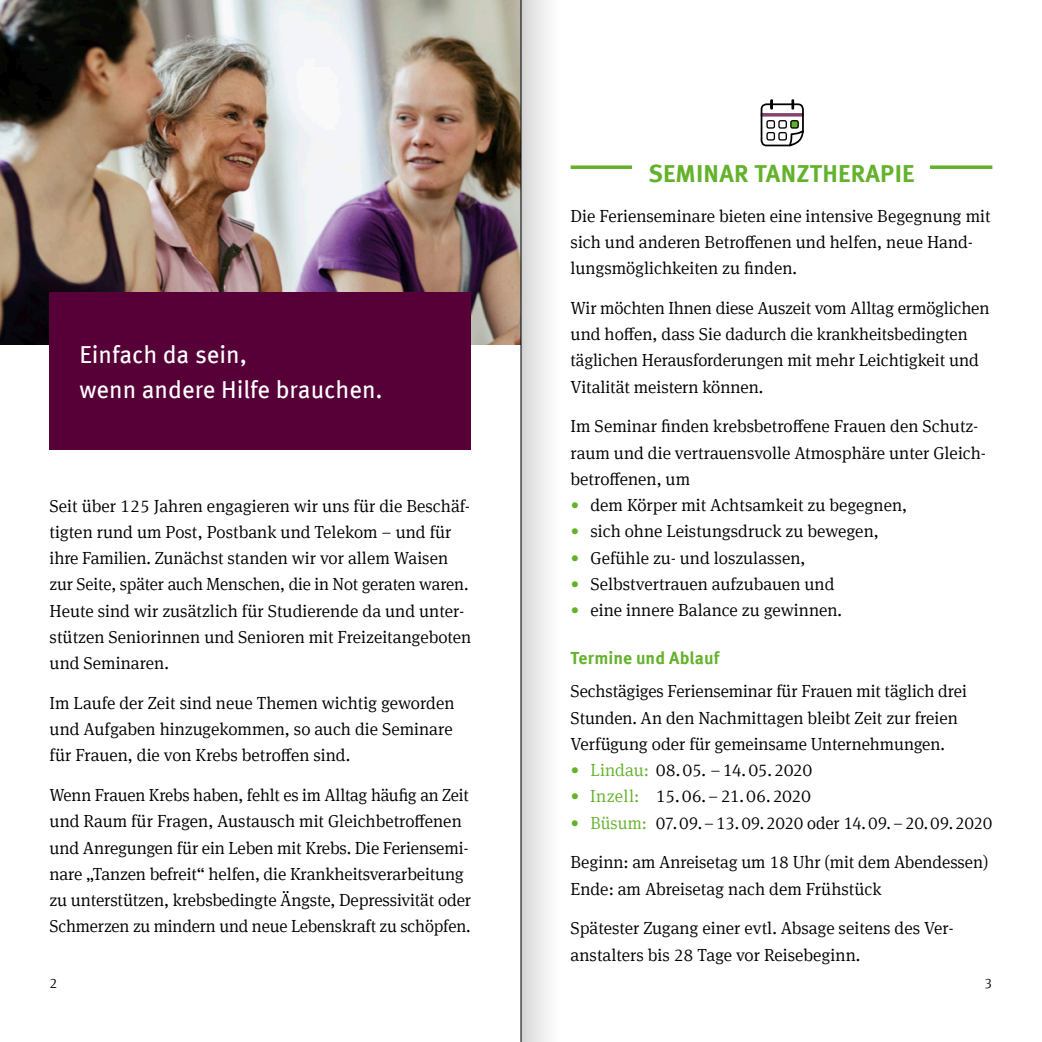
<style>
.page{position:relative;width:1042px;height:1042px;background:#fff}
.page>*{position:absolute;margin:0;border:0;box-sizing:border-box;transform-origin:0 0}
.t1{font:24.5px/35px "Meta OT";color:#fff}
.t2{font:700 24.5px "Meta OT";letter-spacing:.01em;color:#64b22c}
.t3{font:300 17.5px/26.2px "Meta Serif Offc";letter-spacing:-.005em;color:#000}
.t4{font:700 17.5px "Meta OT";color:#64b22c}
.t5{font:300 14px "Meta Serif Offc";color:#000}
.s1{color:#64b22c}
</style>
<div class="page">
<img style="left:0;top:0;width:520px;height:344px">
<div style="left:50px;top:292px;width:421px;height:158px;background:#570038"></div>
<svg style="left:570px;top:165px;width:422px;height:4px"></svg>
<div style="left:632px;top:148px;width:298px;height:45px;background:#fff"></div>
<svg style="left:760px;top:99px;width:44px;height:48px"></svg>
<hr style="left:520px;top:0;width:1px;height:1042px;background:#000">
<div style="left:521px;top:0;width:40px;height:1042px;background:linear-gradient(to right,#d5d5d5,#fff)"></div>
<h1 class="t1" style="left:79px;top:337px;width:305px">Einfach da sein,<br>wenn andere Hilfe brauchen.</h1>
<p class="t3" style="left:50px;top:493px;width:423px">Seit über 125 Jahren engagieren wir uns für die Beschäf&shy;tigten rund um Post, Postbank und Telekom – und für ihre Familien. Zunächst standen wir vor allem Waisen zur Seite, später auch Menschen, die in Not geraten waren.<br>Heute sind wir zusätzlich für Studierende da und unter&shy;stützen Seniorinnen und Senioren mit Freizeitangeboten und Seminaren.</p>
<p class="t3" style="left:50px;top:690px;width:406px;text-align:justify">Im Laufe der Zeit sind neue Themen wichtig geworden und Aufgaben hinzugekommen, so auch die Seminare für Frauen, die von Krebs betroffen sind.</p>
<p class="t3" style="left:50px;top:782px;width:423px">Wenn Frauen Krebs haben, fehlt es im Alltag häufig an Zeit und Raum für Fragen, Austausch mit Gleichbetroffenen und Anregungen für ein Leben mit Krebs. Die Feriensemi&shy;nare „Tanzen befreit“ helfen, die Krankheitsverarbeitung zu unterstützen, krebsbedingte Ängste, Depressivität oder Schmerzen zu mindern und neue Lebenskraft zu schöpfen.</p>
<h1 class="t2" style="left:648px;top:158px;width:268px">SEMINAR TANZTHERAPIE</h1>
<p class="t3" style="left:570px;top:203px;width:421px">Die Ferienseminare bieten eine intensive Begegnung mit sich und anderen Betroffenen und helfen, neue Hand&shy;lungsmöglichkeiten zu finden.</p>
<p class="t3" style="left:570px;top:295px;width:420px">Wir möchten Ihnen diese Auszeit vom Alltag ermöglichen und hoffen, dass Sie dadurch die krankheitsbedingten täglichen Herausforderungen mit mehr Leichtigkeit und Vitalität meistern können.</p>
<p class="t3" style="left:570px;top:413px;width:417px">Im Seminar finden krebsbetroffene Frauen den Schutz&shy;raum und die vertrauensvolle Atmosphäre unter Gleich&shy;betroffenen, um</p>
<p class="t3" style="left:570px;top:492px;width:338px"><span class="s1">•</span> dem Körper mit Achtsamkeit zu begegnen,</p>
<p class="t3" style="left:570px;top:518px;width:310px"><span class="s1">•</span> sich ohne Leistungsdruck zu bewegen,</p>
<p class="t3" style="left:570px;top:545px;width:236px"><span class="s1">•</span> Gefühle zu- und loszulassen,</p>
<p class="t3" style="left:570px;top:571px;width:265px"><span class="s1">•</span> Selbstvertrauen aufzubauen und</p>
<p class="t3" style="left:570px;top:597px;width:273px"><span class="s1">•</span> eine innere Balance zu gewinnen.</p>
<p class="t4" style="left:570px;top:646px;width:150px">Termine und Ablauf</p>
<p class="t3" style="left:570px;top:678px;width:398px">Sechstägiges Ferienseminar für Frauen mit täglich drei<br>Stunden. An den Nachmittagen bleibt Zeit zur freien<br>Verfügung oder für gemeinsame Unternehmungen.</p>
<p class="t3" style="left:570px;top:757px;width:243px"><span class="s1">• Lindau:</span> 08.05. –14.05.2020</p>
<p class="t3" style="left:570px;top:783px;width:242px"><span class="s1">• Inzell:</span> 15.06.–21.06.2020</p>
<p class="t3" style="left:570px;top:810px;width:423px"><span class="s1">• Büsum:</span> 07.09.–13.09.2020 oder 14.09.–20.09.2020</p>
<p class="t3" style="left:570px;top:849px;width:419px">Beginn: am Anreisetag um 18 Uhr (mit dem Abendessen)<br>Ende: am Abreisetag nach dem Frühstück</p>
<p class="t3" style="left:570px;top:915px;width:383px">Spätester Zugang einer evtl. Absage seitens des Ver&shy;anstalters bis 28 Tage vor Reisebeginn.</p>
<p class="t5" style="left:50px;top:975px;width:9px">2</p>
<p class="t5" style="left:984px;top:975px;width:9px">3</p>
</div>
